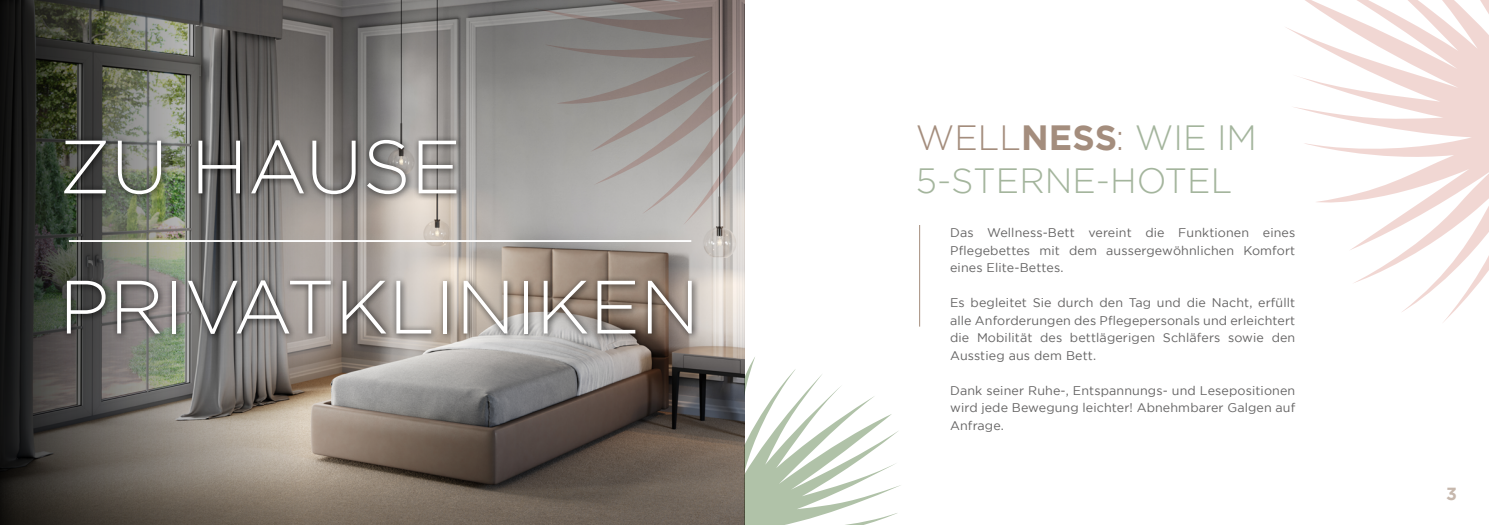
<style>
.page{position:relative;width:1489px;height:525px;background:#fff}
.page>*{position:absolute;margin:0;border:0;box-sizing:border-box;transform-origin:0 0}
.t1{font:300 75.25px "Gotham";color:#fff}
.t2{font:300 35px "Gotham";color:#a48d7d}
.t3{font:300 35px "Gotham";color:#a4b59d}
.t4{font:700 17.5px "Gotham";color:#c6b7ac}
.t5{font:12.5px/17.5px "Gotham";letter-spacing:.01em;color:#646363;text-align:justify}
.s1{font-weight:700}
.s2{color:#a4b59d}
</style>
<div class="page">
<img style="left:303px;top:0;width:441px;height:524px">
<svg style="left:1286px;top:0;width:202px;height:322px"></svg>
<svg style="left:744px;top:352px;width:157px;height:172px"></svg>
<svg style="left:0;top:0;width:303px;height:524px;background:#57554e"></svg>
<hr style="left:919px;top:225px;width:1px;height:101px;background:#a48d7d">
<div style="left:59px;top:135px;width:641px;height:207px;background:#000;opacity:.75"></div>
<hr style="left:69px;top:240px;width:622px;height:2px;background:#fff">
<svg style="left:528px;top:0;width:216px;height:248px;background:#9d9996"></svg>
<h1 class="t1" style="left:59px;top:126px;width:403px">ZU HAUSE</h1>
<h1 class="t1" style="left:59px;top:266px;width:642px">PRIVATKLINIKEN</h1>
<h2 class="t2" style="left:915px;top:118px;width:343px">WELL<span class="s1">NESS</span>: <span class="s2">WIE IM</span></h2>
<h2 class="t3" style="left:915px;top:162px;width:318px">5-STERNE-HOTEL</h2>
<p class="t5" style="left:950px;top:224px;width:347px">Das Wellness-Bett vereint die Funktionen eines Pflegebettes mit dem aussergewöhnlichen Komfort eines Elite-Bettes.</p>
<p class="t5" style="left:950px;top:294px;width:347px">Es begleitet Sie durch den Tag und die Nacht, erfüllt alle Anforderungen des Pflegepersonals und erleichtert die Mobilität des bettlägerigen Schläfers sowie den Ausstieg aus dem Bett.</p>
<p class="t5" style="left:950px;top:381px;width:347px">Dank seiner Ruhe-, Entspannungs- und Lesepositionen wird jede Bewegung leichter! Abnehmbarer Galgen auf Anfrage.</p>
<h3 class="t4" style="left:1445px;top:483px;width:12px">3</h3>
</div>
